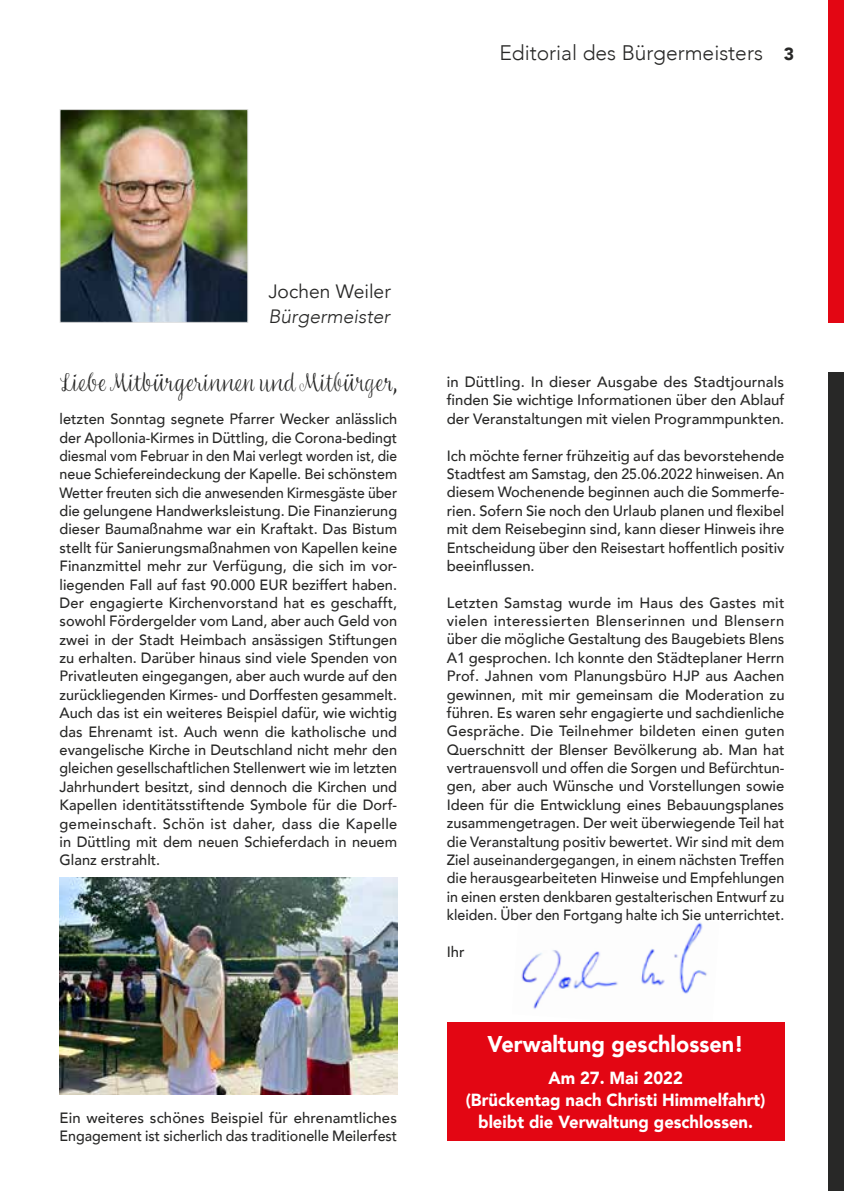
<style>
.page{position:relative;width:844px;height:1191px;background:#fff}
.page>*{position:absolute;margin:0;border:0;box-sizing:border-box;transform-origin:0 0}
.t1{font:28px "Liebe Gerda";color:#282827;scale:1.18 1}
.t2{font:900 22.75px "Avenir";color:#fff;scale:.95 1}
.t3{font:300 21px "Avenir";color:#282827}
.t4{font:italic 300 19.25px "Avenir";color:#282827}
.t5{font:19.25px "Avenir";color:#282827}
.t6{font:900 17.5px/21.9px "Avenir";color:#fff;text-align:center;scale:.95 1}
.t7{font:500 14.88px/18.4px "Avenir";color:#282827;text-align:justify}
.s1{font-weight:900;font-size:17.5px}
</style>
<div class="page">
<div style="left:828px;top:0;width:15px;height:322px;background:#e30613"></div>
<div style="left:828px;top:372px;width:15px;height:819px;background:#282827"></div>
<img style="left:521px;top:922px;width:186px;height:87px">
<img style="left:62px;top:111px;width:184px;height:210px">
<div style="left:60px;top:109px;width:188px;height:214px;border:1px solid #e3e3e3"></div>
<div style="left:446px;top:1022px;width:338px;height:119px;background:#e30613"></div>
<img style="left:60px;top:877px;width:337px;height:217px">
<h3 class="t3" style="left:499px;top:40px;width:296px">Editorial des Bürgermeisters <span class="s1">3</span></h3>
<p class="t5" style="left:268px;top:280px;width:124px">Jochen Weiler</p>
<p class="t4" style="left:268px;top:304px;width:123px">Bürgermeister</p>
<h1 class="t1" style="left:60px;top:365px;width:287px">Liebe Mitbürgerinnen und Mitbürger,</h1>
<p class="t7" style="left:60px;top:409px;width:339px">letzten Sonntag segnete Pfarrer Wecker anlässlich der Apollonia-Kirmes in Düttling, die Corona-bedingt diesmal vom Februar in den Mai verlegt worden ist, die neue Schiefereindeckung der Kapelle. Bei schönstem Wetter freuten sich die anwesenden Kirmesgäste über die gelungene Handwerksleistung. Die Finanzierung dieser Baumaßnahme war ein Kraftakt. Das Bistum stellt für Sanierungsmaßnahmen von Kapellen keine Finanzmittel mehr zur Verfügung, die sich im vor&shy;liegenden Fall auf fast 90.000 EUR beziffert haben.<br>Der engagierte Kirchenvorstand hat es geschafft, sowohl Fördergelder vom Land, aber auch Geld von zwei in der Stadt Heimbach ansässigen Stiftungen zu erhalten. Darüber hinaus sind viele Spenden von Privatleuten eingegangen, aber auch wurde auf den zurückliegenden Kirmes- und Dorffesten gesammelt.<br>Auch das ist ein weiteres Beispiel dafür, wie wichtig das Ehrenamt ist. Auch wenn die katholische und evangelische Kirche in Deutschland nicht mehr den gleichen gesellschaftlichen Stellenwert wie im letzten Jahrhundert besitzt, sind dennoch die Kirchen und Kapellen identitätsstiftende Symbole für die Dorf&shy;gemeinschaft. Schön ist daher, dass die Kapelle in Düttling mit dem neuen Schieferdach in neuem Glanz erstrahlt.</p>
<p class="t7" style="left:60px;top:1107px;width:339px">Ein weiteres schönes Beispiel für ehrenamtliches<br>Engagement ist sicherlich das traditionelle Meilerfest</p>
<p class="t7" style="left:446px;top:372px;width:339px">in Düttling. In dieser Ausgabe des Stadtjournals finden Sie wichtige Informationen über den Ablauf der Veranstaltungen mit vielen Programmpunkten.</p>
<p class="t7" style="left:446px;top:445px;width:339px">Ich möchte ferner frühzeitig auf das bevorstehende Stadtfest am Samstag, den 25.06.2022 hinweisen. An diesem Wochenende beginnen auch die Sommerfe&shy;rien. Sofern Sie noch den Urlaub planen und flexibel mit dem Reisebeginn sind, kann dieser Hinweis ihre Entscheidung über den Reisestart hoffentlich positiv beeinflussen.</p>
<p class="t7" style="left:446px;top:592px;width:339px">Letzten Samstag wurde im Haus des Gastes mit vielen interessierten Blenserinnen und Blensern über die mögliche Gestaltung des Baugebiets Blens A1 gesprochen. Ich konnte den Städteplaner Herrn Prof. Jahnen vom Planungsbüro HJP aus Aachen gewinnen, mit mir gemeinsam die Moderation zu führen. Es waren sehr engagierte und sachdienliche Gespräche. Die Teilnehmer bildeten einen guten Querschnitt der Blenser Bevölkerung ab. Man hat vertrauensvoll und offen die Sorgen und Befürchtun&shy;gen, aber auch Wünsche und Vorstellungen sowie Ideen für die Entwicklung eines Bebauungsplanes zusammengetragen. Der weit überwiegende Teil hat die Veranstaltung positiv bewertet. Wir sind mit dem Ziel auseinandergegangen, in einem nächsten Treffen die herausgearbeiteten Hinweise und Empfehlungen in einen ersten denkbaren gestalterischen Entwurf zu kleiden. Über den Fortgang halte ich Sie unterrichtet.</p>
<p class="t7" style="left:446px;top:941px;width:19px">Ihr</p>
<h2 class="t2" style="left:487px;top:1024px;width:271px">Verwaltung geschlossen!</h2>
<p class="t6" style="left:465px;top:1066px;width:317px">Am 27. Mai 2022<br>(Brückentag nach Christi Himmelfahrt) bleibt die Verwaltung geschlossen.</p>
</div>
